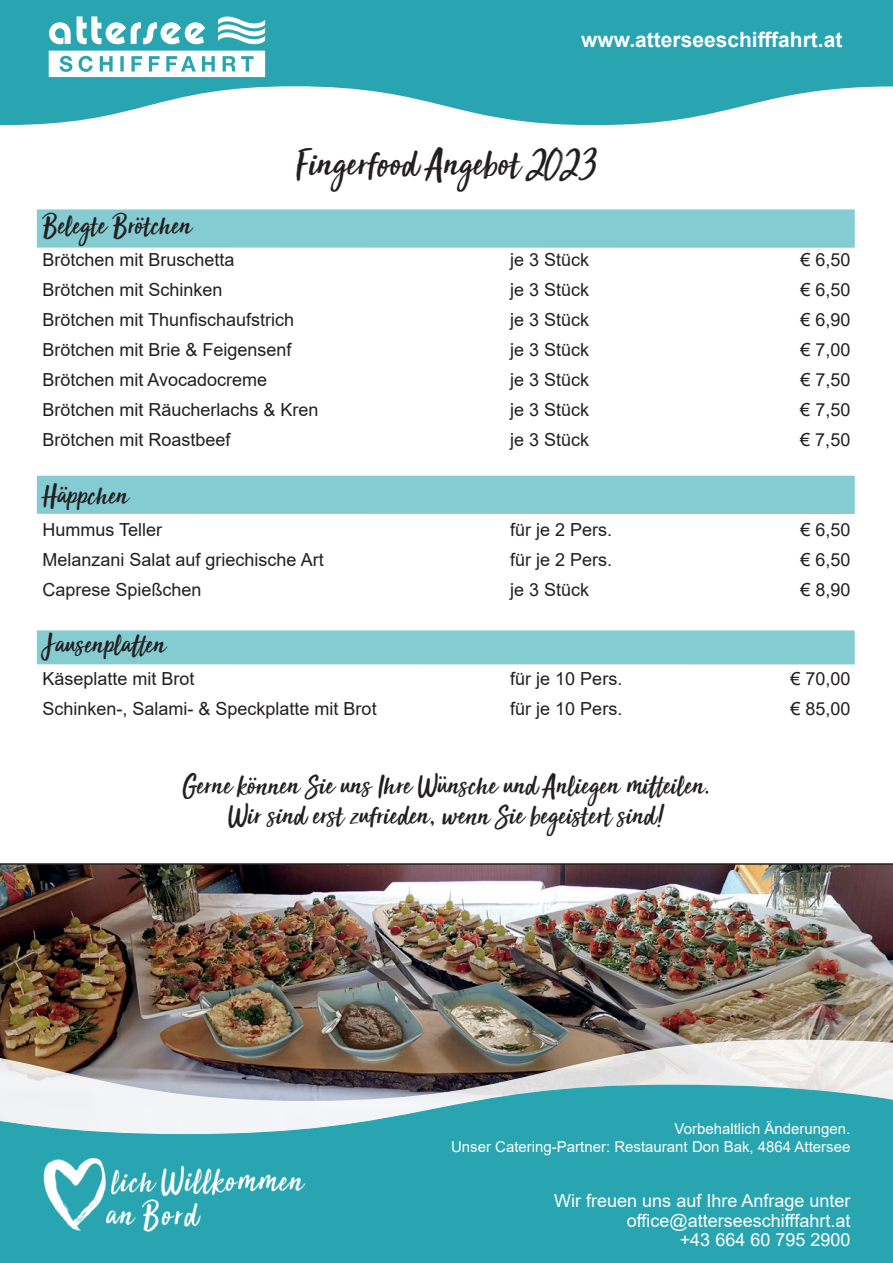
<style>
.page{position:relative;width:893px;height:1263px;background:#fff}
.page>*{position:absolute;margin:0;border:0;box-sizing:border-box;transform-origin:0 0}
.t1{font:40.5px "Sun Valley";color:#231f20}
.t2{font:30px/30px "Sun Valley";color:#231f20;text-align:center}
.t3{font:700 21px "Arial";color:#fff}
.t4{font:18px "Arial";color:#231f20}
.t5{font:18px/19.5px "Arial";color:#fff;text-align:right}
.t6{font:15px/18px "Arial";color:#fff;text-align:right}
</style>
<div class="page">
<img style="left:0;top:863px;width:893px;height:176px">
<div style="left:37px;top:630px;width:818px;height:34px;background:#84cbd2"></div>
<div style="left:37px;top:476px;width:818px;height:38px;background:#84cbd2"></div>
<div style="left:37px;top:209px;width:818px;height:39px;background:#84cbd2"></div>
<svg style="left:0;top:0;width:893px;height:125px;fill:#28a5b0"></svg>
<img style="left:0;top:1039px;width:893px;height:45px">
<svg style="left:0;top:1084px;width:893px;height:179px;background:#45aeb8"></svg>
<svg style="left:49px;top:16px;width:216px;height:61px"></svg>
<img style="left:43px;top:1149px;width:267px;height:93px">
<p class="t3" style="left:581px;top:25px;width:263px">www.atterseeschifffahrt.at</p>
<h1 class="t1" style="left:296px;top:129px;width:303px">Fingerfood Angebot 2023</h1>
<h2 class="t2" style="left:43px;top:208px;width:151px">Belegte Brötchen</h2>
<p class="t4" style="left:43px;top:247px;width:194px">Brötchen mit Bruschetta</p>
<p class="t4" style="left:510px;top:247px;width:81px">je 3 Stück</p>
<p class="t4" style="left:800px;top:247px;width:52px">€ 6,50</p>
<p class="t4" style="left:43px;top:277px;width:182px">Brötchen mit Schinken</p>
<p class="t4" style="left:510px;top:277px;width:81px">je 3 Stück</p>
<p class="t4" style="left:800px;top:277px;width:52px">€ 6,50</p>
<p class="t4" style="left:42px;top:307px;width:253px">Brötchen mit Thunfischaufstrich</p>
<p class="t4" style="left:510px;top:307px;width:81px">je 3 Stück</p>
<p class="t4" style="left:800px;top:307px;width:52px">€ 6,90</p>
<p class="t4" style="left:42px;top:337px;width:251px">Brötchen mit Brie &amp; Feigensenf</p>
<p class="t4" style="left:510px;top:337px;width:81px">je 3 Stück</p>
<p class="t4" style="left:800px;top:337px;width:52px">€ 7,00</p>
<p class="t4" style="left:42px;top:367px;width:226px">Brötchen mit Avocadocreme</p>
<p class="t4" style="left:510px;top:367px;width:81px">je 3 Stück</p>
<p class="t4" style="left:800px;top:367px;width:52px">€ 7,50</p>
<p class="t4" style="left:42px;top:397px;width:278px">Brötchen mit Räucherlachs &amp; Kren</p>
<p class="t4" style="left:510px;top:397px;width:81px">je 3 Stück</p>
<p class="t4" style="left:800px;top:397px;width:52px">€ 7,50</p>
<p class="t4" style="left:42px;top:427px;width:190px">Brötchen mit Roastbeef</p>
<p class="t4" style="left:510px;top:427px;width:81px">je 3 Stück</p>
<p class="t4" style="left:800px;top:427px;width:52px">€ 7,50</p>
<h2 class="t2" style="left:43px;top:478px;width:87px">Häppchen</h2>
<p class="t4" style="left:43px;top:517px;width:121px">Hummus Teller</p>
<p class="t4" style="left:510px;top:517px;width:104px">für je 2 Pers.</p>
<p class="t4" style="left:800px;top:517px;width:52px">€ 6,50</p>
<p class="t4" style="left:43px;top:547px;width:283px">Melanzani Salat auf griechische Art</p>
<p class="t4" style="left:510px;top:547px;width:104px">für je 2 Pers.</p>
<p class="t4" style="left:800px;top:547px;width:52px">€ 6,50</p>
<p class="t4" style="left:42px;top:577px;width:161px">Caprese Spießchen</p>
<p class="t4" style="left:510px;top:577px;width:81px">je 3 Stück</p>
<p class="t4" style="left:800px;top:577px;width:52px">€ 8,90</p>
<h2 class="t2" style="left:43px;top:628px;width:125px">Jausenplatten</h2>
<p class="t4" style="left:43px;top:667px;width:154px">Käseplatte mit Brot</p>
<p class="t4" style="left:510px;top:667px;width:114px">für je 10 Pers.</p>
<p class="t4" style="left:790px;top:667px;width:62px">€ 70,00</p>
<p class="t4" style="left:43px;top:697px;width:336px">Schinken-, Salami- &amp; Speckplatte mit Brot</p>
<p class="t4" style="left:510px;top:697px;width:114px">für je 10 Pers.</p>
<p class="t4" style="left:790px;top:697px;width:62px">€ 85,00</p>
<h2 class="t2" style="left:184px;top:769px;width:527px">Gerne können Sie uns Ihre Wünsche und Anliegen mitteilen.<br>Wir sind erst zufrieden, wenn Sie begeistert sind!</h2>
<p class="t6" style="left:451px;top:1119px;width:401px">Vorbehaltlich Änderungen.<br>Unser Catering-Partner: Restaurant Don Bak, 4864 Attersee</p>
<p class="t5" style="left:554px;top:1191px;width:298px">Wir freuen uns auf Ihre Anfrage unter office@atterseeschifffahrt.at<br>+43 664 60 795 2900</p>
</div>
